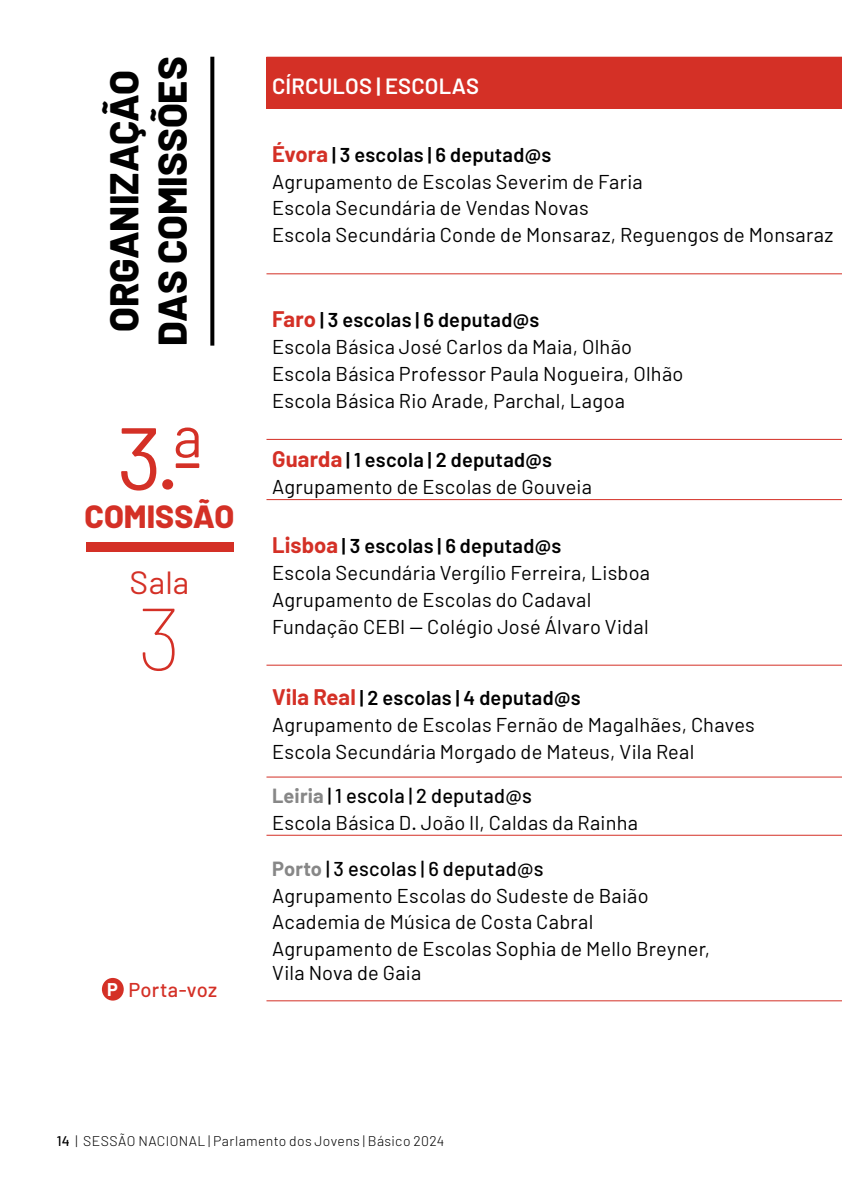
<style>
.page{position:relative;width:842px;height:1191px;background:#fff}
.page>*{position:absolute;margin:0;border:0;box-sizing:border-box;transform-origin:0 0}
.t1{font:88px "Barlow";color:#d43026}
.t2{font:100 88px "Barlow";color:#d43026}
.t3{font:800 40px/48px "Barlow";color:#000;text-align:center}
.t4{font:800 32px "Barlow";color:#d43026}
.t5{font:32px "Barlow";color:#d43026}
.t6{font:600 22px "Barlow";letter-spacing:.005em;color:#fff}
.t7{font:20px/26.8px "Barlow";letter-spacing:.015em;color:#000}
.t8{font:500 20px "Barlow";letter-spacing:.01em;color:#d43026}
.t9{font:300 14px "Barlow";letter-spacing:.025em;color:#000}
.s1{font-weight:700;font-size:18px;color:#fff}
.s2{font-weight:700;font-size:22px;color:#d43026}
.s3{font-weight:600}
.s4{font-weight:700;color:#878787}
.s5{font-weight:500}
</style>
<div class="page">
<div style="left:86px;top:542px;width:147px;height:9px;background:#d43026"></div>
<svg style="left:210px;top:57px;width:4px;height:288px"></svg>
<div style="left:102px;top:978px;width:22px;height:22px;background:#d43026;border-radius:50%"></div>
<div style="left:266px;top:57px;width:576px;height:51px;background:#d43026"></div>
<hr style="left:266px;top:108px;width:576px;height:1px;background:#d43026">
<hr style="left:266px;top:273px;width:576px;height:1px;background:#d43026">
<hr style="left:266px;top:439px;width:576px;height:1px;background:#d43026">
<hr style="left:266px;top:499px;width:576px;height:1px;background:#d43026">
<hr style="left:266px;top:664px;width:576px;height:1px;background:#d43026">
<hr style="left:266px;top:776px;width:576px;height:1px;background:#d43026">
<hr style="left:266px;top:834px;width:576px;height:1px;background:#d43026">
<hr style="left:266px;top:1000px;width:576px;height:1px;background:#d43026">
<h2 class="t3" style="left:100px;top:345px;width:290px;rotate:-90deg">ORGANIZAÇÃO<br>DAS COMISSÕES</h2>
<h1 class="t1" style="left:117px;top:403px;width:87px">3.ª</h1>
<h3 class="t4" style="left:85px;top:497px;width:151px">COMISSÃO</h3>
<h3 class="t5" style="left:130px;top:563px;width:61px">Sala</h3>
<h1 class="t2" style="left:137px;top:584px;width:46px">3</h1>
<p class="t8" style="left:107px;top:977px;width:111px"><span class="s1">P</span> Porta-voz</p>
<p class="t6" style="left:272px;top:72px;width:209px">CÍRCULOS | ESCOLAS</p>
<p class="t7" style="left:272px;top:141px;width:563px"><span class="s2">Évora</span> <span class="s3">| 3 escolas | 6 deputad@s<br></span>Agrupamento de Escolas Severim de Faria<br>Escola Secundária de Vendas Novas<br>Escola Secundária Conde de Monsaraz, Reguengos de Monsaraz</p>
<p class="t7" style="left:272px;top:306px;width:413px"><span class="s2">Faro</span> <span class="s3">| 3 escolas | 6 deputad@s<br></span>Escola Básica José Carlos da Maia, Olhão Escola Básica Professor Paula Nogueira, Olhão Escola Básica Rio Arade, Parchal, Lagoa</p>
<p class="t7" style="left:272px;top:446px;width:321px"><span class="s2">Guarda</span> <span class="s3">| 1 escola | 2 deputad@s<br></span>Agrupamento de Escolas de Gouveia</p>
<p class="t7" style="left:272px;top:532px;width:379px"><span class="s2">Lisboa</span> <span class="s3">| 3 escolas | 6 deputad@s<br></span>Escola Secundária Vergílio Ferreira, Lisboa Agrupamento de Escolas do Cadaval Fundação CEBI — Colégio José Álvaro Vidal</p>
<p class="t7" style="left:272px;top:684px;width:484px"><span class="s2">Vila Real</span> <span class="s3">| 2 escolas | 4 deputad@s<br></span>Agrupamento de Escolas Fernão de Magalhães, Chaves<br>Escola Secundária Morgado de Mateus, Vila Real</p>
<p class="t7" style="left:272px;top:781px;width:367px"><span class="s4">Leiria</span> <span class="s5">| 1 escola | 2 deputad@s<br></span>Escola Básica D. João II, Caldas da Rainha</p>
<p class="t7" style="left:272px;top:854px;width:439px"><span class="s4">Porto</span> <span class="s5">| 3 escolas | 6 deputad@s<br></span>Agrupamento Escolas do Sudeste de Baião Academia de Música de Costa Cabral Agrupamento de Escolas Sophia de Mello Breyner,</p>
<p class="t7" style="left:272px;top:959px;width:151px">Vila Nova de Gaia</p>
<p class="t9" style="left:57px;top:1132px;width:389px"><span class="s5">14</span> | SESSÃO NACIONAL | Parlamento dos Jovens | Básico 2024</p>
</div>
